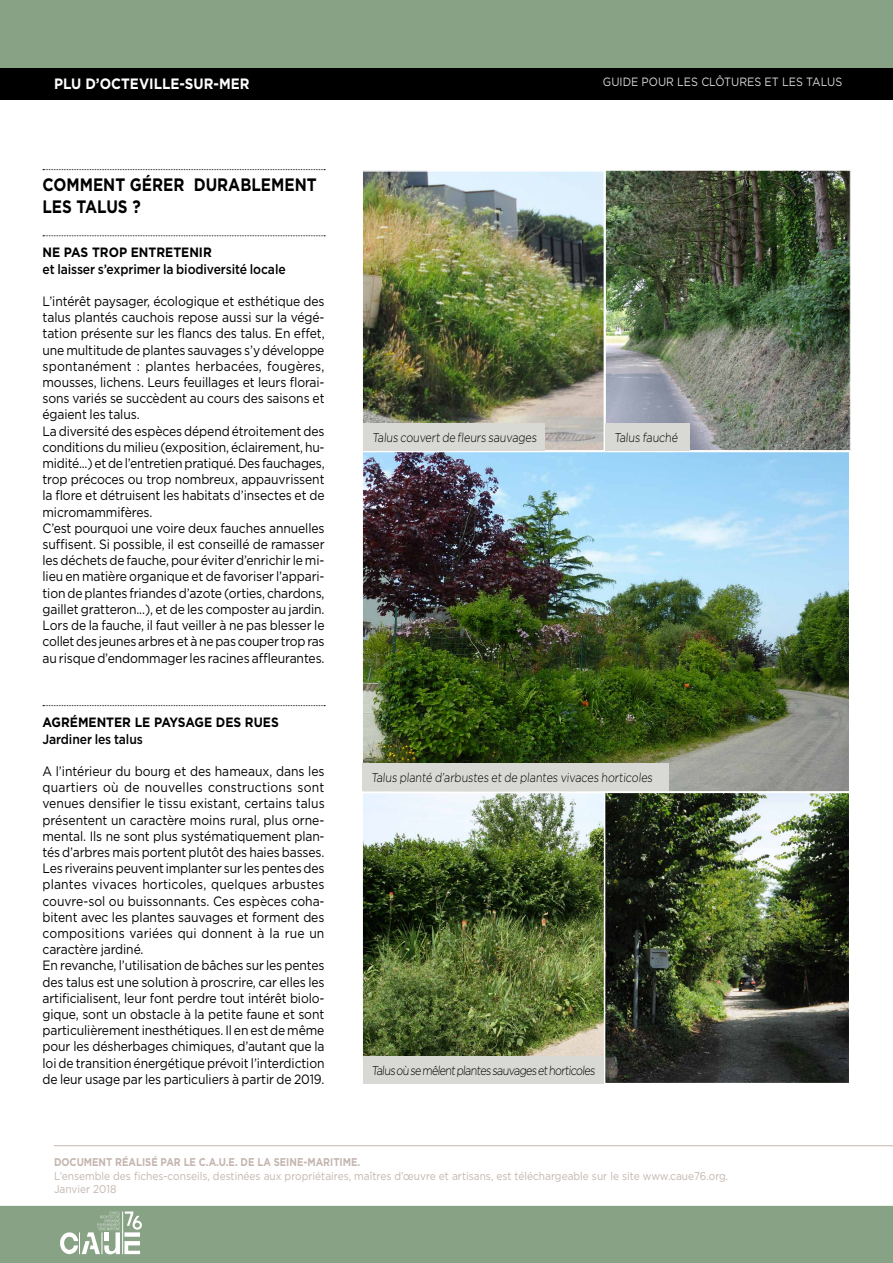
<style>
.page{position:relative;width:893px;height:1263px;background:#fff}
.page>*{position:absolute;margin:0;border:0;box-sizing:border-box;transform-origin:0 0}
.t1{font:700 18px/21.6px "Gotham";color:#000;scale:.85 1}
.t2{font:700 15px "Gotham";color:#fff;scale:.9 1}
.t3{font:13.5px/16.2px "Gotham";letter-spacing:-.01em;color:#000;scale:.9 1}
.t4{font:500 13.5px "Gotham";letter-spacing:-.01em;color:#000;scale:.9 1}
.t5{font:700 13.5px "Gotham";color:#000;scale:.9 1}
.t6{font:300 12.75px "Gotham";color:#000;scale:.85 1}
.t7{font:12px "Gotham";color:#dadada;scale:.9 1}
.t8{font:11.25px/13.5px "Gotham";color:#c4b5af;scale:.9 1}
.t9{font:700 11.25px "Gotham";color:#c4b5af;scale:.85 1}
</style>
<div class="page">
<div style="left:0;top:0;width:893px;height:68px;background:#88a285"></div>
<div style="left:0;top:68px;width:893px;height:32px;background:#000"></div>
<div style="left:0;top:1205px;width:893px;height:58px;background:#88a285"></div>
<hr style="left:54px;top:1145px;width:839px;height:1px;background:#c4b5af">
<svg style="left:60px;top:1211px;width:82px;height:43px"></svg>
<img style="left:364px;top:172px;width:484px;height:277px">
<div style="left:361px;top:170px;width:244px;height:282px;border:2px solid #fff"></div>
<div style="left:605px;top:170px;width:245px;height:281px;border:1px solid #fff"></div>
<svg style="left:43px;top:169px;width:282px;height:1px"></svg>
<svg style="left:43px;top:235px;width:282px;height:1px"></svg>
<svg style="left:43px;top:705px;width:282px;height:1px"></svg>
<img style="left:364px;top:454px;width:483px;height:336px">
<div style="left:361px;top:451px;width:489px;height:342px;border:2px solid #fff"></div>
<img style="left:364px;top:795px;width:238px;height:261px">
<div style="left:361px;top:792px;width:244px;height:292px;border:2px solid #fff"></div>
<img style="left:607px;top:795px;width:240px;height:286px">
<div style="left:604px;top:792px;width:246px;height:292px;border:2px solid #fff"></div>
<div style="left:364px;top:423px;width:181px;height:28px;background:#d8d8d5"></div>
<div style="left:605px;top:423px;width:85px;height:28px;background:#d8d8d5"></div>
<div style="left:362px;top:763px;width:307px;height:28px;background:#d8d8d5"></div>
<div style="left:363px;top:1056px;width:241px;height:28px;background:#d8d8d5"></div>
<p class="t2" style="left:54px;top:74px;width:219px">PLU D’OCTEVILLE-SUR-MER</p>
<p class="t7" style="left:603px;top:74px;width:268px">GUIDE POUR LES CLÔTURES ET LES TALUS</p>
<h1 class="t1" style="left:43px;top:174px;width:324px">COMMENT GÉRER DURABLEMENT<br>LES TALUS ?</h1>
<p class="t5" style="left:43px;top:244px;width:190px">NE PAS TROP ENTRETENIR</p>
<p class="t4" style="left:43px;top:260px;width:272px">et laisser s’exprimer la biodiversité locale</p>
<p class="t3" style="left:43px;top:293px;width:315px">L’intérêt paysager, écologique et esthétique des talus plantés cauchois repose aussi sur la végé&shy;tation présente sur les flancs des talus. En effet, une multitude de plantes sauvages s’y développe spontanément : plantes herbacées, fougères, mousses, lichens. Leurs feuillages et leurs florai&shy;sons variés se succèdent au cours des saisons et égaient les talus.<br>La diversité des espèces dépend étroitement des conditions du milieu (exposition, éclairement, hu&shy;midité...) et de l’entretien pratiqué. Des fauchages, trop précoces ou trop nombreux, appauvrissent la flore et détruisent les habitats d’insectes et de micromammifères.<br>C’est pourquoi une voire deux fauches annuelles suffisent. Si possible, il est conseillé de ramasser les déchets de fauche, pour éviter d’enrichir le mi&shy;lieu en matière organique et de favoriser l’appari&shy;tion de plantes friandes d’azote (orties, chardons, gaillet gratteron...), et de les composter au jardin.<br>Lors de la fauche, il faut veiller à ne pas blesser le collet des jeunes arbres et à ne pas couper trop ras au risque d’endommager les racines affleurantes.</p>
<p class="t5" style="left:43px;top:713px;width:264px">AGRÉMENTER LE PAYSAGE DES RUES</p>
<p class="t4" style="left:43px;top:730px;width:113px">Jardiner les talus</p>
<p class="t3" style="left:43px;top:763px;width:315px">A l’intérieur du bourg et des hameaux, dans les quartiers où de nouvelles constructions sont venues densifier le tissu existant, certains talus présentent un caractère moins rural, plus orne&shy;mental. Ils ne sont plus systématiquement plan&shy;tés d’arbres mais portent plutôt des haies basses.<br>Les riverains peuvent implanter sur les pentes des plantes vivaces horticoles, quelques arbustes couvre-sol ou buissonnants. Ces espèces coha&shy;bitent avec les plantes sauvages et forment des compositions variées qui donnent à la rue un caractère jardiné.<br>En revanche, l’utilisation de bâches sur les pentes des talus est une solution à proscrire, car elles les artificialisent, leur font perdre tout intérêt biolo&shy;gique, sont un obstacle à la petite faune et sont particulièrement inesthétiques. Il en est de même pour les désherbages chimiques, d’autant que la loi de transition énergétique prévoit l’interdiction de leur usage par les particuliers à partir de 2019.</p>
<p class="t6" style="left:372px;top:429px;width:197px">Talus couvert de fleurs sauvages</p>
<p class="t6" style="left:614px;top:429px;width:78px">Talus fauché</p>
<p class="t6" style="left:371px;top:769px;width:334px">Talus planté d’arbustes et de plantes vivaces horticoles</p>
<p class="t6" style="left:371px;top:1062px;width:266px">Talus où se mêlentplantes sauvages ethorticoles</p>
<p class="t9" style="left:54px;top:1155px;width:362px">DOCUMENT RÉALISÉ PAR LE C.A.U.E. DE LA SEINE-MARITIME.</p>
<p class="t8" style="left:54px;top:1169px;width:751px">L’ensemble des fiches-conseils, destinées aux propriétaires, maîtres d’œuvre et artisans, est téléchargeable sur le site www.caue76.org.<br>Janvier 2018</p>
</div>
